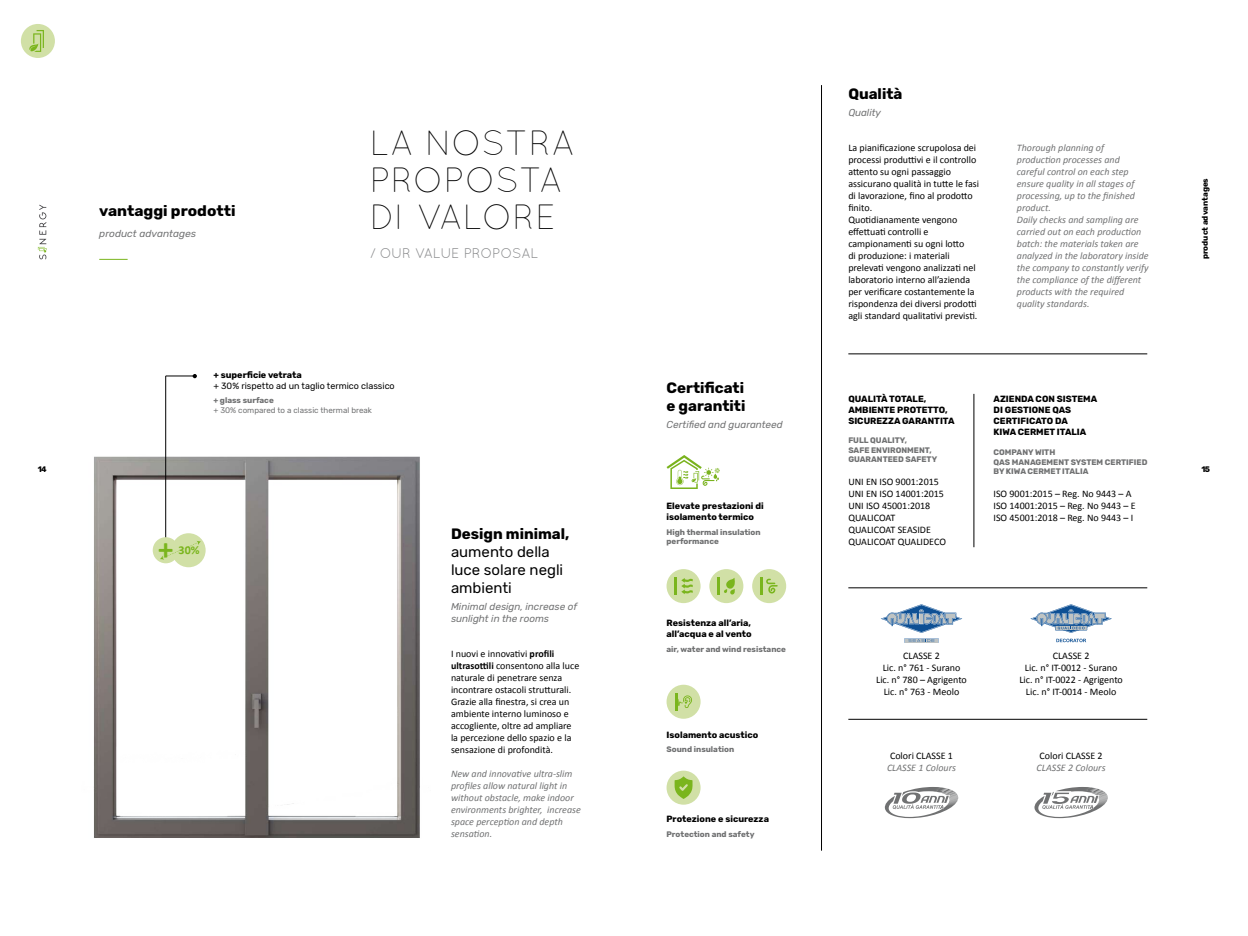
<style>
.page{position:relative;width:1248px;height:936px;background:#fff}
.page>*{position:absolute;margin:0;border:0;box-sizing:border-box;transform-origin:0 0}
.t1{font:300 35px/36.8px "Quicksand";letter-spacing:.02em;color:#000}
.t2{font:700 30.6px "Calibri";color:#7ab51d}
.t3{font:700 15px/18px "Rubik";color:#000}
.t4{font:15px/18px "Rubik";color:#000}
.t5{font:14px "Quicksand";letter-spacing:-.015em;color:#87888a}
.t6{font:700 12px "Calibri";color:#7ab51d}
.t7{font:10px/12px "Calibri";color:#000}
.t8{font:italic 10px/12px "Calibri";color:#707172}
.t9{font:italic 10px/12px "Rubik";color:#707172}
.t10{font:700 9px/10.8px "Rubik";color:#000}
.t11{font:9px "Rubik";color:#000}
.t12{font:700 8px/9.6px "Rubik";color:#707172}
.t13{font:8px "Rubik";color:#707172}
.t14{font:700 8px "Rubik";color:#000}
.s1{font-weight:700}
</style>
<div class="page">
<svg style="left:38px;top:205px;width:8px;height:54px"></svg>
<div style="left:21px;top:24px;width:34px;height:34px;background:#d1e0a6;border-radius:50%"></div>
<svg style="left:29px;top:30px;width:15px;height:22px"></svg>
<svg style="left:99px;top:259px;width:29px;height:1px"></svg>
<img style="left:93px;top:447px;width:327px;height:391px">
<div style="left:666px;top:684px;width:34px;height:34px;background:#d1e0a6;border-radius:50%"></div>
<svg style="left:675px;top:693px;width:17px;height:17px"></svg>
<div style="left:666px;top:770px;width:34px;height:34px;background:#d1e0a6;border-radius:50%"></div>
<svg style="left:674px;top:776px;width:18px;height:22px"></svg>
<svg style="left:666px;top:455px;width:54px;height:34px"></svg>
<div style="left:752px;top:569px;width:34px;height:34px;background:#d1e0a6;border-radius:50%"></div>
<svg style="left:760px;top:577px;width:17px;height:17px"></svg>
<div style="left:709px;top:569px;width:34px;height:34px;background:#d1e0a6;border-radius:50%"></div>
<svg style="left:718px;top:577px;width:17px;height:18px"></svg>
<div style="left:666px;top:569px;width:34px;height:34px;background:#d1e0a6;border-radius:50%"></div>
<svg style="left:674px;top:577px;width:18px;height:17px"></svg>
<svg style="left:1034px;top:787px;width:74px;height:31px"></svg>
<svg style="left:884px;top:787px;width:74px;height:31px"></svg>
<hr style="left:973px;top:394px;width:1px;height:153px;background:#000">
<hr style="left:848px;top:587px;width:299px;height:1px;background:#000">
<hr style="left:848px;top:353px;width:299px;height:1px;background:#000">
<hr style="left:848px;top:719px;width:299px;height:1px;background:#000">
<hr style="left:821px;top:85px;width:1px;height:765px;background:#000">
<svg style="left:166px;top:374px;width:31px;height:4px"></svg>
<hr style="left:165px;top:376px;width:1px;height:167px;background:#000">
<div style="left:153px;top:537px;width:26px;height:26px;background:#d1e0a6;border-radius:50%"></div>
<div style="left:171px;top:533px;width:35px;height:34px;background:#d1e0a6;border-radius:50%"></div>
<svg style="left:160px;top:540px;width:41px;height:19px"></svg>
<svg style="left:881px;top:604px;width:81px;height:39px"></svg>
<svg style="left:1030px;top:604px;width:81px;height:38px"></svg>
<h3 class="t3" style="left:99px;top:203px;width:138px">vantaggi prodotti</h3>
<p class="t9" style="left:99px;top:228px;width:98px">product advantages</p>
<h1 class="t1" style="left:370px;top:124px;width:206px">LA NOSTRA<br>PROPOSTA<br>DI VALORE</h1>
<h3 class="t5" style="left:370px;top:245px;width:170px">/ OUR VALUE PROPOSAL</h3>
<h3 class="t3" style="left:848px;top:85px;width:55px">Qualità</h3>
<p class="t9" style="left:848px;top:107px;width:34px">Quality</p>
<p class="t7" style="left:848px;top:141px;width:132px">La pianificazione scrupolosa dei processi produttivi e il controllo attento su ogni passaggio assicurano qualità in tutte le fasi di lavorazione, fino al prodotto finito.<br>Quotidianamente vengono effettuati controlli e campionamenti su ogni lotto<br>di produzione: i materiali prelevati vengono analizzati nel laboratorio interno all’azienda per verificare costantemente la rispondenza dei diversi prodotti agli standard qualitativi previsti.</p>
<p class="t8" style="left:1016px;top:141px;width:133px">Thorough planning of production processes and careful control on each step ensure quality in all stages of processing, up to the finished product.<br>Daily checks and sampling are carried out on each production batch: the materials taken are analyzed in the laboratory inside the company to constantly verify the compliance of the different products with the required quality standards.</p>
<p class="t14" style="left:1200px;top:259px;width:83px;rotate:-90deg">product advantages</p>
<p class="t10" style="left:213px;top:370px;width:90px">+ superficie vetrata</p>
<p class="t11" style="left:213px;top:381px;width:183px">+ 30% rispetto ad un taglio termico classico</p>
<p class="t12" style="left:213px;top:396px;width:62px">+ glass surface</p>
<p class="t13" style="left:213px;top:406px;width:160px">+ 30% compared to a classic thermal break</p>
<h3 class="t3" style="left:666px;top:379px;width:80px">Certificati e garantiti</h3>
<p class="t9" style="left:666px;top:419px;width:118px">Certified and guaranteed</p>
<p class="t10" style="left:848px;top:394px;width:108px">QUALITÀ TOTALE,<br>AMBIENTE PROTETTO,<br>SICUREZZA GARANTITA</p>
<p class="t12" style="left:848px;top:435px;width:90px">FULL QUALITY,<br>SAFE ENVIRONMENT,<br>GUARANTEED SAFETY</p>
<p class="t7" style="left:848px;top:476px;width:99px">UNI EN ISO 9001:2015<br>UNI EN ISO 14001:2015<br>UNI ISO 45001:2018<br>QUALICOAT<br>QUALICOAT SEASIDE<br>QUALICOAT QUALIDECO</p>
<p class="t10" style="left:993px;top:394px;width:105px">AZIENDA CON SISTEMA<br>DI GESTIONE QAS<br>CERTIFICATO DA<br>KIWA CERMET ITALIA</p>
<p class="t12" style="left:993px;top:447px;width:155px">COMPANY WITH<br>QAS MANAGEMENT SYSTEM CERTIFIED<br>BY KIWA CERMET ITALIA</p>
<p class="t7" style="left:993px;top:488px;width:144px">ISO 9001:2015 – Reg. No 9443 – A<br>ISO 14001:2015 – Reg. No 9443 – E<br>ISO 45001:2018 – Reg. No 9443 – I</p>
<p class="t14" style="left:38px;top:464px;width:10px">14</p>
<p class="t14" style="left:1201px;top:464px;width:10px">15</p>
<p class="t10" style="left:666px;top:501px;width:99px">Elevate prestazioni di isolamento termico</p>
<p class="t12" style="left:666px;top:527px;width:96px">High thermal insulation performance</p>
<h3 class="t3" style="left:451px;top:525px;width:120px">Design minimal,</h3>
<h3 class="t4" style="left:451px;top:543px;width:114px">aumento della luce solare negli ambienti</h3>
<p class="t9" style="left:451px;top:601px;width:128px">Minimal design, increase of sunlight in the rooms</p>
<h2 class="t2" style="left:158px;top:529px;width:17px">+</h2>
<p class="t6" style="left:179px;top:542px;width:22px">30%</p>
<p class="t10" style="left:666px;top:618px;width:87px">Resistenza all’aria, all’acqua e al vento</p>
<p class="t12" style="left:666px;top:644px;width:121px">air, water and wind resistance</p>
<p class="t7" style="left:451px;top:647px;width:130px">I nuovi e innovativi <span class="s1">profili ultrasottili</span> consentono alla luce naturale di penetrare senza incontrare ostacoli strutturali.<br>Grazie alla finestra, si crea un ambiente interno luminoso e accogliente, oltre ad ampliare la percezione dello spazio e la sensazione di profondità.</p>
<p class="t8" style="left:451px;top:767px;width:131px">New and innovative ultra-slim profiles allow natural light in without obstacle, make indoor environments brighter, increase space perception and depth sensation.</p>
<p class="t7" style="left:876px;top:649px;width:92px;text-align:center">CLASSE 2<br>Lic. n° 761 - Surano<br>Lic. n° 780 – Agrigento<br>Lic. n° 763 - Meolo</p>
<p class="t7" style="left:1019px;top:649px;width:105px;text-align:center">CLASSE 2<br>Lic. n° IT-0012 - Surano<br>Lic. n° IT-0022 - Agrigento<br>Lic. n° IT-0014 - Meolo</p>
<p class="t10" style="left:666px;top:729px;width:93px">Isolamento acustico</p>
<p class="t12" style="left:666px;top:744px;width:69px">Sound insulation</p>
<p class="t7" style="left:889px;top:749px;width:64px">Colori CLASSE 1</p>
<p class="t8" style="left:886px;top:761px;width:70px">CLASSE 1 Colours</p>
<p class="t7" style="left:1039px;top:749px;width:64px">Colori CLASSE 2</p>
<p class="t8" style="left:1036px;top:761px;width:70px">CLASSE 2 Colours</p>
<p class="t10" style="left:666px;top:813px;width:104px">Protezione e sicurezza</p>
<p class="t12" style="left:666px;top:829px;width:89px">Protection and safety</p>
</div>
